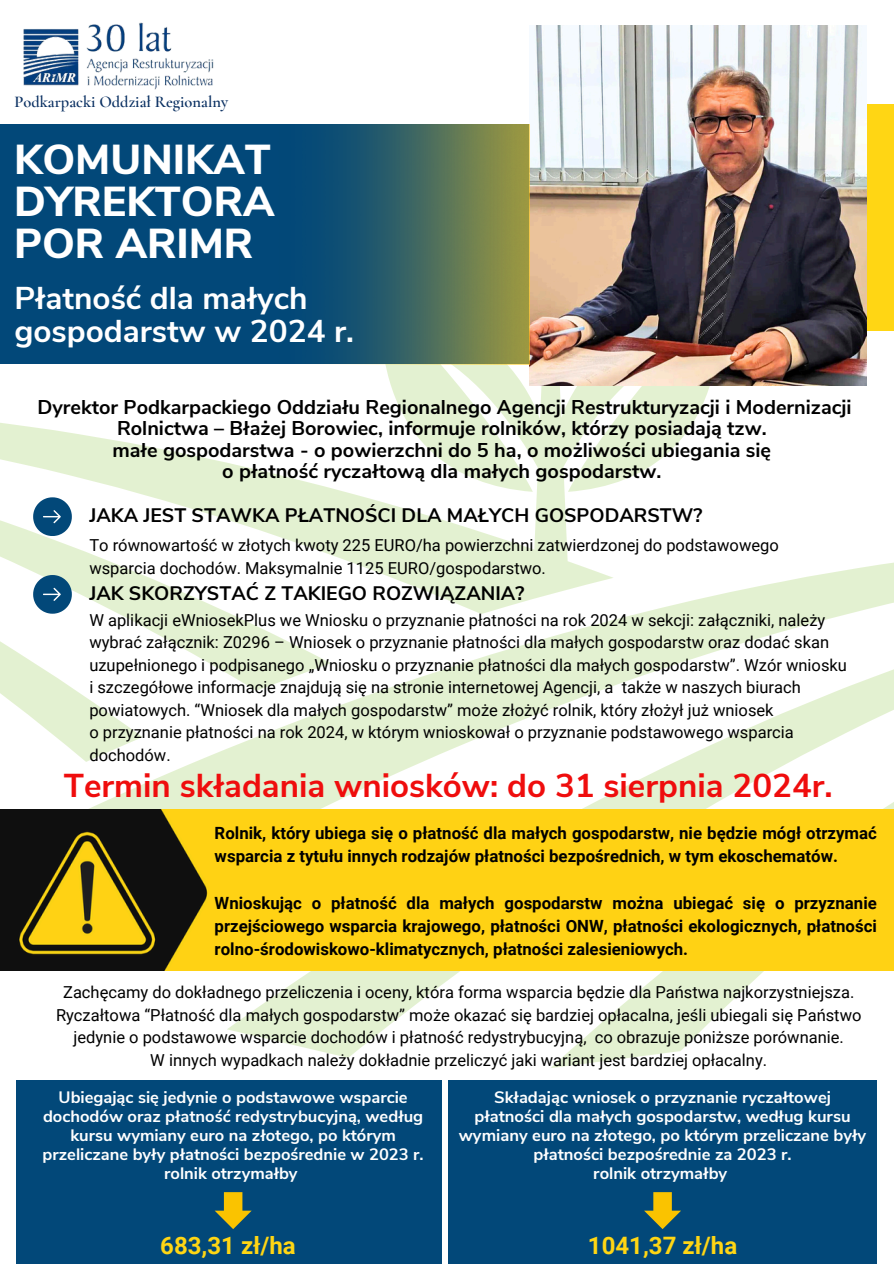
<style>
.page{position:relative;width:894px;height:1264px;background:#fff}
.page>*{position:absolute;margin:0;border:0;box-sizing:border-box;transform-origin:0 0}
.t1{font:800 41.7px/41.7px "Nunito Sans";color:#fff;text-align:justify}
.t2{font:700 33px "Nunito Sans";color:#ef0d0d}
.t3{font:700 31.5px/32.7px "Nunito Sans";color:#fff}
.t4{font:700 24px "Roboto";color:#ffd614}
.t5{font:700 19.95px/21.3px "Nunito Sans";color:#000;text-align:center}
.t6{font:700 19.5px "Nunito Sans";color:#000}
.t7{font:700 16.8px/23.1px "Roboto";color:#000}
.t8{font:16.5px/22.5px "Roboto";color:#000;text-align:center}
.t9{font:700 16.5px/19.2px "Nunito Sans";color:#fff;text-align:center}
.t10{font:600 16.35px "Cormorant Garamond";color:#0a3062}
</style>
<div class="page">
<svg style="left:89px;top:749px;width:138px;height:60px;fill:#e3f1d1"></svg>
<svg style="left:227px;top:637px;width:323px;height:420px"></svg>
<svg style="left:550px;top:563px;width:343px;height:505px"></svg>
<svg style="left:0;top:364px;width:741px;height:250px"></svg>
<svg style="left:0;top:428px;width:331px;height:263px"></svg>
<div style="left:0;top:125px;width:681px;height:239px;background:#024879"></div>
<div style="left:681px;top:104px;width:212px;height:226px;background:#ffd614"></div>
<div style="left:17px;top:1079px;width:425px;height:184px;background:#024879"></div>
<svg style="left:0;top:461px;width:143px;height:301px"></svg>
<img style="left:529px;top:25px;width:337px;height:360px">
<img style="left:23px;top:22px;width:191px;height:68px">
<div style="left:448px;top:1079px;width:428px;height:184px;background:#024879"></div>
<img style="left:0;top:809px;width:893px;height:161px">
<svg style="left:214px;top:1192px;width:37px;height:37px"></svg>
<svg style="left:644px;top:1192px;width:37px;height:37px"></svg>
<img style="left:333px;top:125px;width:196px;height:239px">
<p class="t10" style="left:14px;top:92px;width:215px">Podkarpacki Oddział Regionalny</p>
<p class="t1" style="left:14px;top:140px;width:262px">KOMUNIKAT DYREKTORA POR ARIMR</p>
<h5 class="t3" style="left:14px;top:283px;width:341px">Płatność dla małych gospodarstw w 2024 r.</h5>
<h1 class="t5" style="left:37px;top:397px;width:815px">Dyrektor Podkarpackiego Oddziału Regionalnego Agencji Restrukturyzacji i Modernizacji Rolnictwa – Błażej Borowiec, informuje rolników, którzy posiadają tzw.<br>małe gospodarstwa - o powierzchni do 5 ha, o możliwości ubiegania się<br>o płatność ryczałtową dla małych gospodarstw.</h1>
<h4 class="t6" style="left:89px;top:502px;width:614px">JAKA JEST STAWKA PŁATNOŚCI DLA MAŁYCH GOSPODARSTW?</h4>
<p class="t8" style="left:89px;top:534px;width:690px">To równowartość w złotych kwoty 225 EURO/ha powierzchni zatwierdzonej do podstawowego</p>
<p class="t8" style="left:89px;top:557px;width:458px">wsparcia dochodów. Maksymalnie 1125 EURO/gospodarstwo.</p>
<p class="t6" style="left:89px;top:580px;width:436px">JAK SKORZYSTAĆ Z TAKIEGO ROZWIĄZANIA?</p>
<h4 class="t8" style="left:89px;top:608px;width:759px;text-align:left">W aplikacji eWniosekPlus we Wniosku o przyznanie płatności na rok 2024 w sekcji: załączniki, należy wybrać załącznik: Z0296 – Wniosek o przyznanie płatności dla małych gospodarstw oraz dodać skan uzupełnionego i podpisanego „Wniosku o przyznanie płatności dla małych gospodarstw”. Wzór wniosku i szczegółowe informacje znajdują się na stronie internetowej Agencji, a także w naszych biurach powiatowych. “Wniosek dla małych gospodarstw” może złożyć rolnik, który złożył już wniosek<br>o przyznanie płatności na rok 2024, w którym wnioskował o przyznanie podstawowego wsparcia dochodów.</h4>
<p class="t2" style="left:64px;top:763px;width:770px">Termin składania wniosków: do 31 sierpnia 2024r.</p>
<h2 class="t7" style="left:214px;top:822px;width:663px">Rolnik, który ubiega się o płatność dla małych gospodarstw, nie będzie mógł otrzymać wsparcia z tytułu innych rodzajów płatności bezpośrednich, w tym ekoschematów.</h2>
<p class="t7" style="left:214px;top:891px;width:663px;text-align:justify">Wnioskując o płatność dla małych gospodarstw można ubiegać się o przyznanie przejściowego wsparcia krajowego, płatności ONW, płatności ekologicznych, płatności rolno-środowiskowo-klimatycznych, płatności zalesieniowych.</p>
<p class="t8" style="left:56px;top:981px;width:806px">Zachęcamy do dokładnego przeliczenia i oceny, która forma wsparcia będzie dla Państwa najkorzystniejsza.<br>Ryczałtowa “Płatność dla małych gospodarstw” może okazać się bardziej opłacalna, jeśli ubiegali się Państwo jedynie o podstawowe wsparcie dochodów i płatność redystrybucyjną, co obrazuje poniższe porównanie.<br>W innych wypadkach należy dokładnie przeliczyć jaki wariant jest bardziej opłacalny.</p>
<p class="t9" style="left:43px;top:1087px;width:382px">Ubiegając się jedynie o podstawowe wsparcie dochodów oraz płatność redystrybucyjną, według kursu wymiany euro na złotego, po którym przeliczane były płatności bezpośrednie w 2023 r. rolnik otrzymałby</p>
<h6 class="t9" style="left:458px;top:1087px;width:409px">Składając wniosek o przyznanie ryczałtowej płatności dla małych gospodarstw, według kursu wymiany euro na złotego, po którym przeliczane były płatności bezpośrednie za 2023 r.<br>rolnik otrzymałby</h6>
<p class="t4" style="left:160px;top:1231px;width:137px">683,31 zł/ha</p>
<h6 class="t4" style="left:587px;top:1231px;width:151px">1041,37 zł/ha</h6>
</div>
